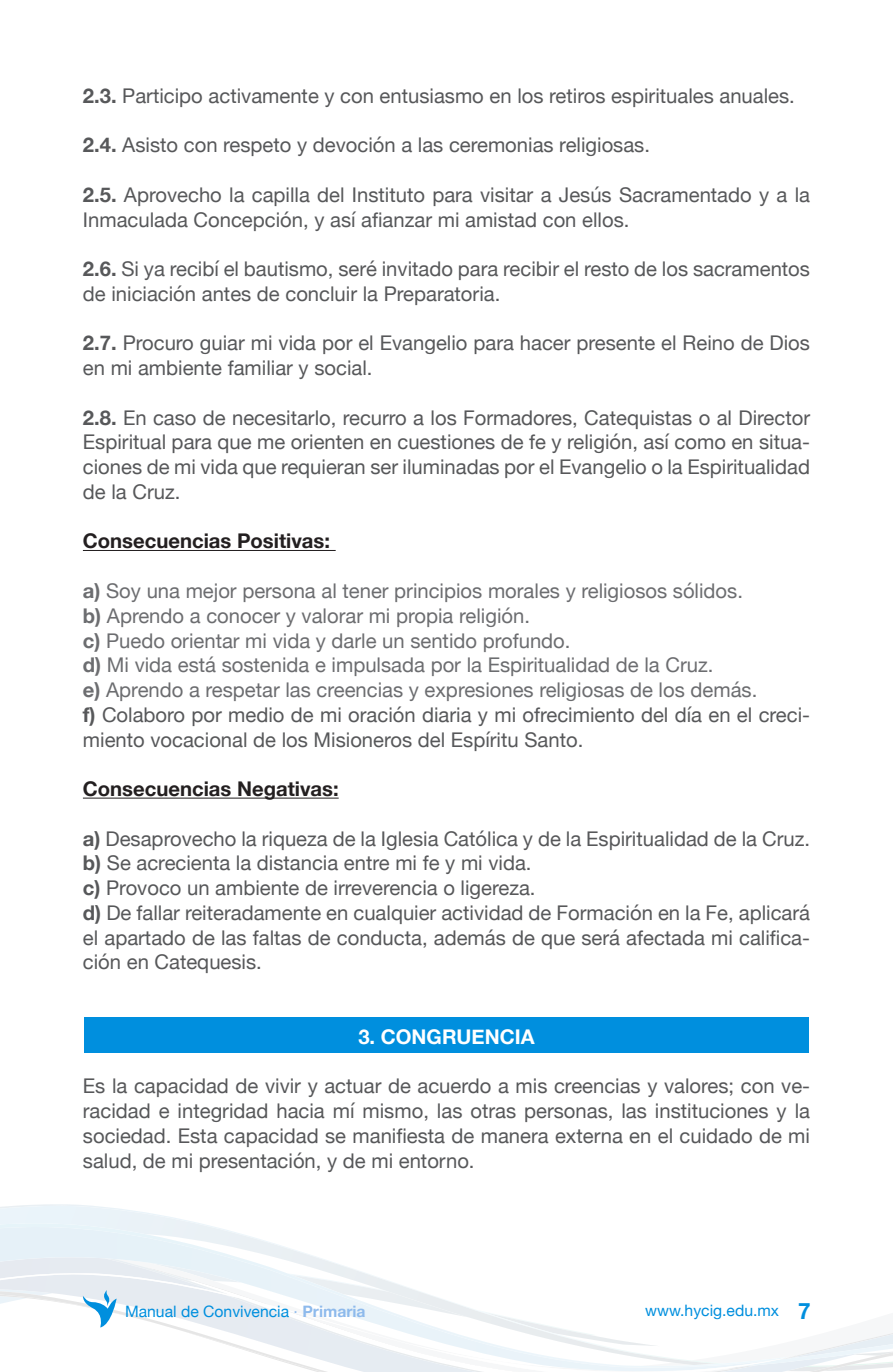
<style>
.page{position:relative;width:893px;height:1372px;background:#fff}
.page>*{position:absolute;margin:0;border:0;box-sizing:border-box;transform-origin:0 0}
.t1{font:20.25px/24.8px "Helvetica Neue";color:#57585a}
.t2{font:20.25px "Helvetica Neue";color:#6c6d70}
.t3{font:700 20.25px "Helvetica Neue";color:#231f20}
.t4{font:700 20.25px "Helvetica Neue";color:#fff}
.t5{font:15.75px "Helvetica Neue";color:#008fde}
.s1{font-weight:700}
.s2{color:#8ebaec}
.s3{font-weight:700;color:#8ebaec}
.s4{font-weight:700;font-size:22.5px}
</style>
<div class="page">
<svg style="left:0;top:1205px;width:197px;height:18px"></svg>
<svg style="left:0;top:1223px;width:210px;height:3px"></svg>
<svg style="left:0;top:1226px;width:359px;height:45px"></svg>
<svg style="left:809px;top:1333px;width:84px;height:38px"></svg>
<svg style="left:0;top:1271px;width:809px;height:100px"></svg>
<svg style="left:83px;top:1290px;width:34px;height:37px"></svg>
<div style="left:84px;top:1017px;width:725px;height:35px;background:#008fde"></div>
<hr style="left:83px;top:550px;width:253px;height:1px;background:#231f20">
<hr style="left:83px;top:797px;width:256px;height:1px;background:#231f20">
<p class="t1" style="left:83px;top:84px;width:713px"><span class="s1">2.3.</span> Participo activamente y con entusiasmo en los retiros espirituales anuales.</p>
<p class="t1" style="left:83px;top:134px;width:569px"><span class="s1">2.4.</span> Asisto con respeto y devoción a las ceremonias religiosas.</p>
<p class="t1" style="left:83px;top:183px;width:729px"><span class="s1">2.5.</span> Aprovecho la capilla del Instituto para visitar a Jesús Sacramentado y a la<br>Inmaculada Concepción, y así afianzar mi amistad con ellos.</p>
<p class="t1" style="left:83px;top:257px;width:729px"><span class="s1">2.6.</span> Si ya recibí el bautismo, seré invitado para recibir el resto de los sacramentos de iniciación antes de concluir la Preparatoria.</p>
<p class="t1" style="left:83px;top:332px;width:729px"><span class="s1">2.7.</span> Procuro guiar mi vida por el Evangelio para hacer presente el Reino de Dios en mi ambiente familiar y social.</p>
<p class="t1" style="left:83px;top:406px;width:729px;text-align:justify"><span class="s1">2.8.</span> En caso de necesitarlo, recurro a los Formadores, Catequistas o al Director Espiritual para que me orienten en cuestiones de fe y religión, así como en situa&shy;ciones de mi vida que requieran ser iluminadas por el Evangelio o la Espiritualidad de la Cruz.</p>
<p class="t3" style="left:83px;top:525px;width:249px">Consecuencias Positivas:</p>
<p class="t2" style="left:83px;top:576px;width:662px"><span class="s1">a)</span> Soy una mejor persona al tener principios morales y religiosos sólidos.</p>
<p class="t2" style="left:83px;top:601px;width:449px"><span class="s1">b)</span> Aprendo a conocer y valorar mi propia religión.</p>
<p class="t2" style="left:83px;top:625px;width:489px"><span class="s1">c)</span> Puedo orientar mi vida y darle un sentido profundo.</p>
<p class="t2" style="left:83px;top:650px;width:632px"><span class="s1">d)</span> Mi vida está sostenida e impulsada por la Espiritualidad de la Cruz.</p>
<p class="t2" style="left:83px;top:675px;width:676px"><span class="s1">e)</span> Aprendo a respetar las creencias y expresiones religiosas de los demás.</p>
<p class="t1" style="left:83px;top:703px;width:729px"><span class="s1">f)</span> Colaboro por medio de mi oración diaria y mi ofrecimiento del día en el creci&shy;miento vocacional de los Misioneros del Espíritu Santo.</p>
<p class="t3" style="left:83px;top:773px;width:257px">Consecuencias Negativas:</p>
<p class="t1" style="left:83px;top:827px;width:729px"><span class="s1">a)</span> Desaprovecho la riqueza de la Iglesia Católica y de la Espiritualidad de la Cruz.</p>
<p class="t1" style="left:83px;top:851px;width:450px"><span class="s1">b)</span> Se acrecienta la distancia entre mi fe y mi vida.</p>
<p class="t1" style="left:83px;top:876px;width:454px"><span class="s1">c)</span> Provoco un ambiente de irreverencia o ligereza.</p>
<p class="t1" style="left:83px;top:901px;width:729px;text-align:justify"><span class="s1">d)</span> De fallar reiteradamente en cualquier actividad de Formación en la Fe, aplicará el apartado de las faltas de conducta, además de que será afectada mi califica&shy;ción en Catequesis.</p>
<p class="t4" style="left:358px;top:1020px;width:178px">3. CONGRUENCIA</p>
<p class="t1" style="left:83px;top:1074px;width:729px;text-align:justify">Es la capacidad de vivir y actuar de acuerdo a mis creencias y valores; con ve&shy;racidad e integridad hacia mí mismo, las otras personas, las instituciones y la sociedad. Esta capacidad se manifiesta de manera externa en el cuidado de mi salud, de mi presentación, y de mi entorno.</p>
<p class="t5" style="left:125px;top:1299px;width:242px">Manual de Convivencia <span class="s2">·</span> <span class="s3">Primaria</span></p>
<p class="t5" style="left:645px;top:1299px;width:167px">www.hycig.edu.mx <span class="s4">7</span></p>
</div>
